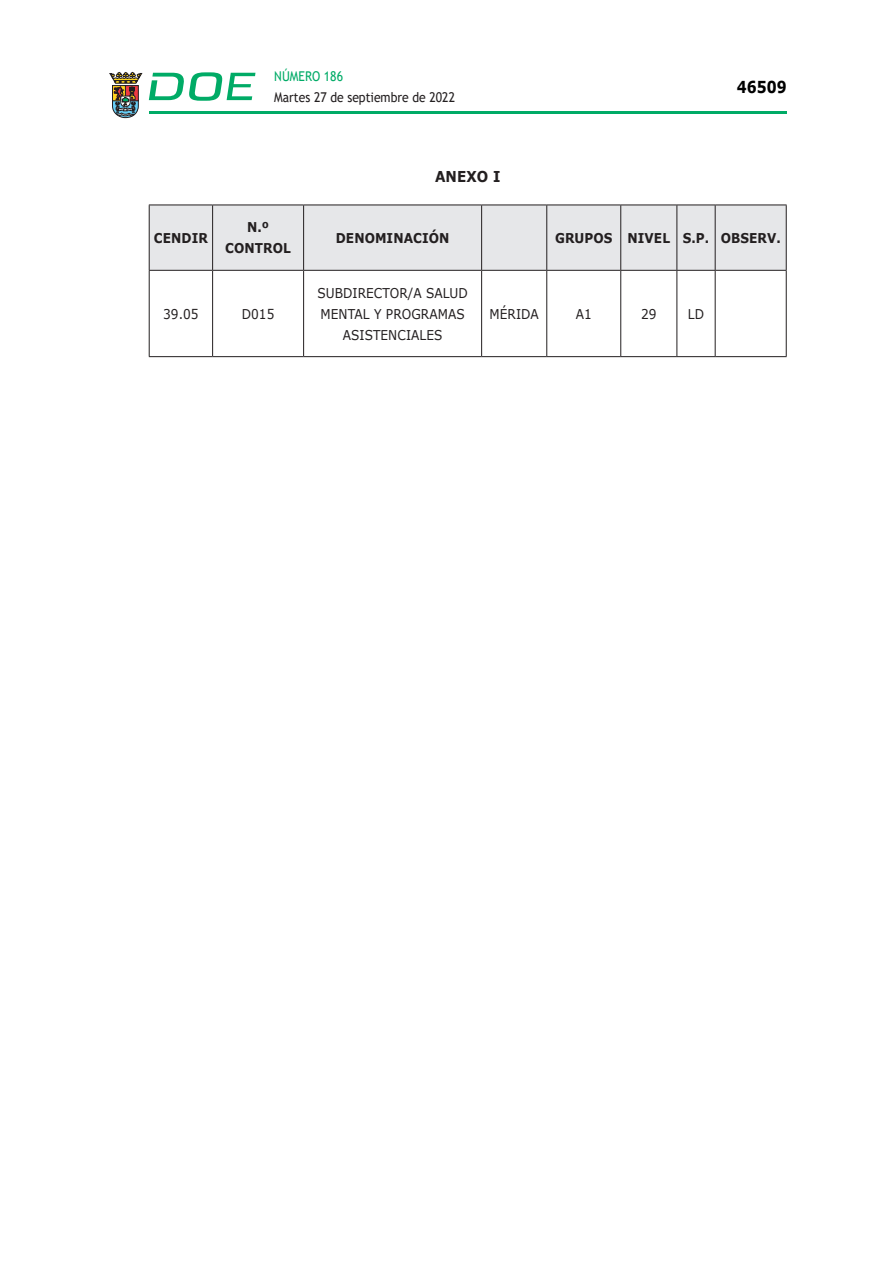
<style>
.page{position:relative;width:893px;height:1263px;background:#fff}
.page>*{position:absolute;margin:0;border:0;box-sizing:border-box;transform-origin:0 0}
.t1{font:700 16.5px "Verdana";color:#000;scale:.85 1}
.CUERPO_DE_TEXTO{font:700 15px "Verdana";letter-spacing:.005em;color:#231f20;scale:.9 1}
.CUERPO_DE_TEXTO-2{font:13.5px/21px "Verdana";letter-spacing:.005em;color:#231f20;text-align:center;scale:.9 1}
.TABLATITULO{font:700 13.5px/21px "Verdana";letter-spacing:.005em;color:#231f20;text-align:center;scale:.9 1}
.t2{font:13.5px "Trebuchet MS";color:#231f20;scale:.9 1}
.t3{font:13.5px "Trebuchet MS";color:#00ab67;scale:.9 1}
</style>
<div class="page">
<hr style="left:149px;top:111px;width:638px;height:3px;background:#00ab66">
<svg style="left:109px;top:72px;width:33px;height:46px"></svg>
<svg style="left:149px;top:72px;width:106px;height:29px"></svg>
<div style="left:150px;top:206px;width:636px;height:64px;background:#e6e7e9"></div>
<hr style="left:786px;top:205px;width:1px;height:65px;background:#231f20">
<hr style="left:149px;top:205px;width:64px;height:1px;background:#231f20">
<hr style="left:213px;top:205px;width:91px;height:1px;background:#231f20">
<hr style="left:304px;top:205px;width:178px;height:1px;background:#231f20">
<hr style="left:482px;top:205px;width:65px;height:1px;background:#231f20">
<hr style="left:547px;top:205px;width:74px;height:1px;background:#231f20">
<hr style="left:621px;top:205px;width:56px;height:1px;background:#231f20">
<hr style="left:677px;top:205px;width:38px;height:1px;background:#231f20">
<hr style="left:715px;top:205px;width:72px;height:1px;background:#231f20">
<hr style="left:149px;top:270px;width:64px;height:1px;background:#231f20">
<hr style="left:213px;top:270px;width:91px;height:1px;background:#231f20">
<hr style="left:304px;top:270px;width:178px;height:1px;background:#231f20">
<hr style="left:482px;top:270px;width:65px;height:1px;background:#231f20">
<hr style="left:547px;top:270px;width:74px;height:1px;background:#231f20">
<hr style="left:621px;top:270px;width:56px;height:1px;background:#231f20">
<hr style="left:677px;top:270px;width:38px;height:1px;background:#231f20">
<hr style="left:715px;top:270px;width:72px;height:1px;background:#231f20">
<hr style="left:149px;top:356px;width:64px;height:1px;background:#231f20">
<hr style="left:213px;top:356px;width:91px;height:1px;background:#231f20">
<hr style="left:304px;top:356px;width:178px;height:1px;background:#231f20">
<hr style="left:482px;top:356px;width:65px;height:1px;background:#231f20">
<hr style="left:547px;top:356px;width:74px;height:1px;background:#231f20">
<hr style="left:621px;top:356px;width:56px;height:1px;background:#231f20">
<hr style="left:677px;top:356px;width:38px;height:1px;background:#231f20">
<hr style="left:715px;top:356px;width:72px;height:1px;background:#231f20">
<hr style="left:149px;top:205px;width:1px;height:65px;background:#231f20">
<hr style="left:212px;top:205px;width:1px;height:65px;background:#231f20">
<hr style="left:303px;top:205px;width:1px;height:65px;background:#231f20">
<hr style="left:481px;top:205px;width:1px;height:65px;background:#231f20">
<hr style="left:546px;top:205px;width:1px;height:65px;background:#231f20">
<hr style="left:620px;top:205px;width:1px;height:65px;background:#231f20">
<hr style="left:676px;top:205px;width:1px;height:65px;background:#231f20">
<hr style="left:715px;top:205px;width:1px;height:65px;background:#231f20">
<hr style="left:149px;top:271px;width:1px;height:85px;background:#231f20">
<hr style="left:212px;top:271px;width:1px;height:85px;background:#231f20">
<hr style="left:303px;top:271px;width:1px;height:85px;background:#231f20">
<hr style="left:481px;top:271px;width:1px;height:85px;background:#231f20">
<hr style="left:546px;top:271px;width:1px;height:85px;background:#231f20">
<hr style="left:620px;top:271px;width:1px;height:85px;background:#231f20">
<hr style="left:676px;top:271px;width:1px;height:85px;background:#231f20">
<hr style="left:715px;top:271px;width:1px;height:85px;background:#231f20">
<hr style="left:786px;top:271px;width:1px;height:85px;background:#231f20">
<p class="t3" style="left:274px;top:67px;width:78px">NÚMERO 186</p>
<p class="t2" style="left:274px;top:88px;width:202px">Martes 27 de septiembre de 2022</p>
<p class="CUERPO_DE_TEXTO" style="left:435px;top:165px;width:74px">ANEXO I</p>
<p class="t1" style="left:737px;top:75px;width:60px">46509</p>
<p class="TABLATITULO" style="left:154px;top:227px;width:61px">CENDIR</p>
<p class="TABLATITULO" style="left:225px;top:217px;width:74px">N.º<br>CONTROL</p>
<p class="TABLATITULO" style="left:336px;top:227px;width:128px">DENOMINACIÓN</p>
<p class="TABLATITULO" style="left:555px;top:227px;width:65px">GRUPOS</p>
<p class="TABLATITULO" style="left:628px;top:227px;width:49px">NIVEL</p>
<p class="TABLATITULO" style="left:683px;top:227px;width:31px">S.P.</p>
<p class="TABLATITULO" style="left:721px;top:227px;width:68px">OBSERV.</p>
<p class="CUERPO_DE_TEXTO-2" style="left:163px;top:303px;width:41px">39.05</p>
<p class="CUERPO_DE_TEXTO-2" style="left:242px;top:303px;width:38px">D015</p>
<p class="CUERPO_DE_TEXTO-2" style="left:317px;top:282px;width:169px">SUBDIRECTOR/A SALUD<br>MENTAL Y PROGRAMAS<br>ASISTENCIALES</p>
<p class="CUERPO_DE_TEXTO-2" style="left:489px;top:303px;width:56px">MÉRIDA</p>
<p class="CUERPO_DE_TEXTO-2" style="left:576px;top:303px;width:19px">A1</p>
<p class="CUERPO_DE_TEXTO-2" style="left:641px;top:303px;width:19px">29</p>
<p class="CUERPO_DE_TEXTO-2" style="left:688px;top:303px;width:19px">LD</p>
</div>
